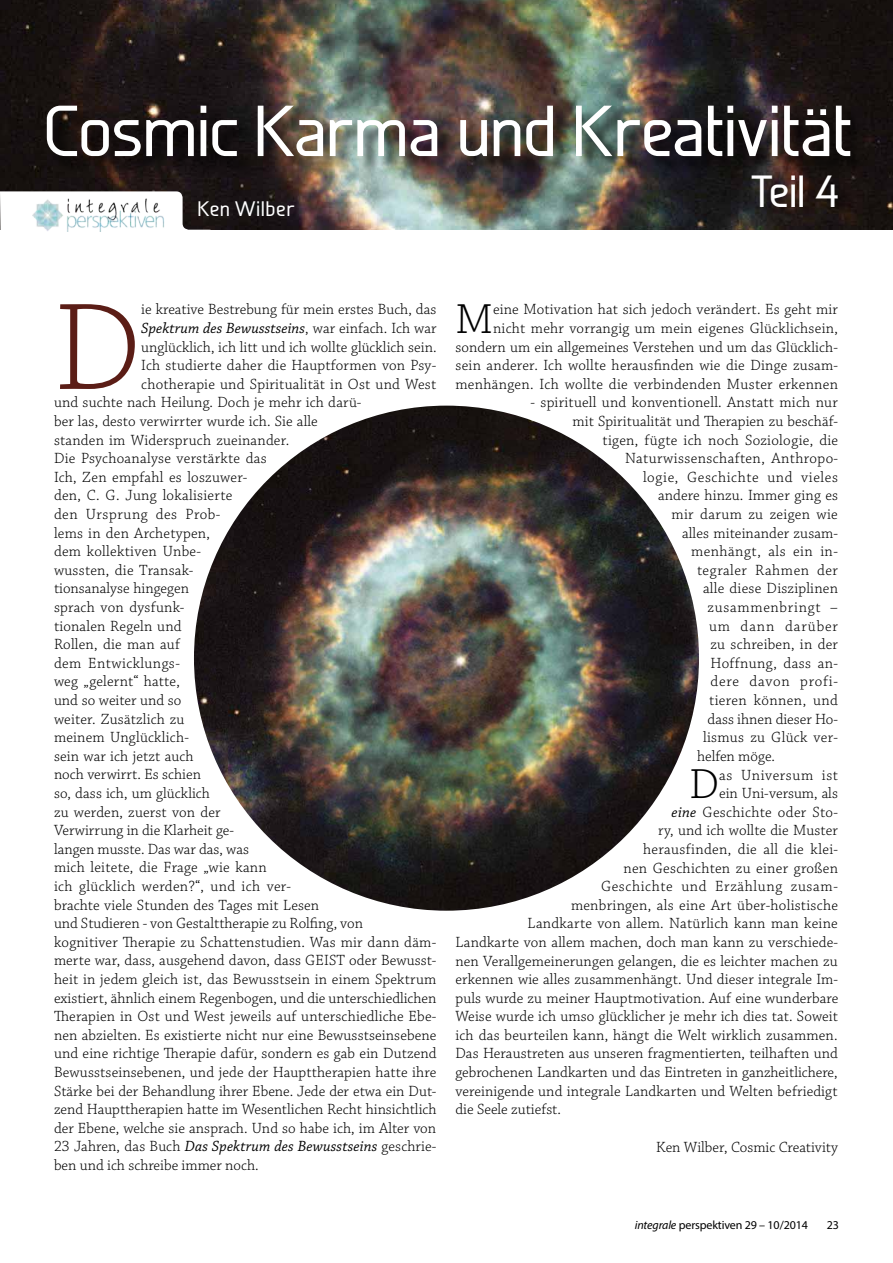
<style>
.page{position:relative;width:893px;height:1263px;background:#fff}
.page>*{position:absolute;margin:0;border:0;box-sizing:border-box;transform-origin:0 0}
.t1{font:300 130.05px "Chaparral Pro";color:#5b1d16}
.t2{font:500 72px "Galette";letter-spacing:-.025em;color:#fff}
.t3{font:500 45px "Galette";color:#fff}
.t4{font:300 44.25px "Chaparral Pro";color:#000}
.t5{font:500 21px "Galette";letter-spacing:.025em;color:#fff}
.t6{font:300 15.6px/18.6px "Chaparral Pro";letter-spacing:.01em;color:#000;text-align:right}
.t7{font:italic 15.6px "Chaparral Pro";letter-spacing:.01em;color:#000}
.t8{font:300 15.6px "Chaparral Pro";letter-spacing:.04em;color:#000}
.t9{font:300 15.6px "Chaparral Pro";letter-spacing:.035em;color:#000}
.t10{font:300 15.6px "Chaparral Pro";letter-spacing:.03em;color:#000}
.t11{font:300 15.6px "Chaparral Pro";letter-spacing:.045em;color:#000}
.t12{font:300 15.6px "Chaparral Pro";letter-spacing:.05em;color:#000}
.t13{font:300 15.6px "Chaparral Pro";letter-spacing:.055em;color:#000}
.t14{font:12px "Myriad Pro";letter-spacing:-.01em;color:#000}
.s1{font-weight:300;font-style:normal}
.s2{font-weight:400;font-style:italic}
.s3{font-style:italic}
</style>
<div class="page">
<img style="left:0;top:0;width:893px;height:229px">
<svg style="left:0;top:191px;width:215px;height:41px"></svg>
<img style="left:33px;top:198px;width:146px;height:33px">
<div style="left:47px;top:106px;width:821px;height:68px;background:#000;opacity:.75"></div>
<div style="left:752px;top:175px;width:104px;height:50px;background:#000;opacity:.75"></div>
<img style="left:194px;top:406px;width:505px;height:505px;border-radius:253px">
<h2 class="t2" style="left:43px;top:87px;width:811px">Cosmic Karma und Kreativität</h2>
<h3 class="t3" style="left:750px;top:163px;width:90px">Teil 4</h3>
<h3 class="t5" style="left:198px;top:196px;width:99px">Ken Wilber</h3>
<h1 class="t1" style="left:54px;top:277px;width:89px">D</h1>
<p class="t6" style="left:141px;top:301px;width:297px">ie kreative Bestrebung für mein erstes Buch, das</p>
<p class="t7" style="left:141px;top:319px;width:297px">Spektrum des Bewusstseins<span class="s1">, war einfach. Ich war</span></p>
<p class="t6" style="left:141px;top:338px;width:297px">unglücklich, ich litt und ich wollte glücklich sein.</p>
<p class="t6" style="left:141px;top:357px;width:297px">Ich studierte daher die Hauptformen von Psy-</p>
<p class="t6" style="left:141px;top:375px;width:296px">chotherapie und Spiritualität in Ost und West</p>
<p class="t6" style="left:54px;top:394px;width:309px">und suchte nach Heilung. Doch je mehr ich darü-</p>
<p class="t6" style="left:54px;top:412px;width:265px">ber las, desto verwirrter wurde ich. Sie alle</p>
<p class="t6" style="left:54px;top:431px;width:237px">standen im Widerspruch zueinander.</p>
<p class="t6" style="left:54px;top:450px;width:214px">Die Psychoanalyse verstärkte das</p>
<p class="t6" style="left:54px;top:468px;width:195px">Ich, Zen empfahl es loszuwer-</p>
<p class="t6" style="left:54px;top:487px;width:180px">den, C. G. Jung lokalisierte</p>
<p class="t9" style="left:54px;top:506px;width:168px">den Ursprung des Prob-</p>
<p class="t6" style="left:54px;top:524px;width:157px">lems in den Archetypen,</p>
<p class="t6" style="left:54px;top:543px;width:148px">dem kollektiven Unbe-</p>
<p class="t6" style="left:54px;top:561px;width:141px">wussten, die Transak-</p>
<p class="t6" style="left:54px;top:580px;width:137px">tionsanalyse hingegen</p>
<p class="t6" style="left:54px;top:598px;width:132px">sprach von dysfunk-</p>
<p class="t6" style="left:54px;top:617px;width:129px">tionalen Regeln und</p>
<p class="t6" style="left:54px;top:636px;width:127px">Rollen, die man auf</p>
<p class="t6" style="left:54px;top:654px;width:128px">dem Entwicklungs-</p>
<p class="t6" style="left:54px;top:673px;width:127px">weg „gelernt“ hatte,</p>
<p class="t6" style="left:54px;top:691px;width:129px">und so weiter und so</p>
<p class="t6" style="left:54px;top:710px;width:132px">weiter. Zusätzlich zu</p>
<p class="t6" style="left:54px;top:729px;width:136px">meinem Unglücklich-</p>
<p class="t6" style="left:54px;top:747px;width:141px">sein war ich jetzt auch</p>
<p class="t6" style="left:54px;top:766px;width:148px">noch verwirrt. Es schien</p>
<p class="t6" style="left:54px;top:784px;width:158px">so, dass ich, um glücklich</p>
<p class="t6" style="left:54px;top:803px;width:168px">zu werden, zuerst von der</p>
<p class="t6" style="left:54px;top:822px;width:182px">Verwirrung in die Klarheit ge-</p>
<p class="t6" style="left:54px;top:840px;width:196px">langen musste. Das war das, was</p>
<p class="t6" style="left:54px;top:859px;width:214px">mich leitete, die Frage „wie kann</p>
<p class="t6" style="left:54px;top:877px;width:238px">ich glücklich werden?“, und ich ver-</p>
<p class="t6" style="left:54px;top:896px;width:267px">brachte viele Stunden des Tages mit Lesen</p>
<p class="t6" style="left:54px;top:915px;width:311px">und Studieren - von Gestalttherapie zu Rolfing, von</p>
<p class="t6" style="left:54px;top:933px;width:384px">kognitiver Therapie zu Schattenstudien. Was mir dann däm-</p>
<p class="t6" style="left:54px;top:952px;width:384px">merte war, dass, ausgehend davon, dass GEIST oder Bewusst-</p>
<p class="t6" style="left:54px;top:970px;width:384px">heit in jedem gleich ist, das Bewusstsein in einem Spektrum</p>
<p class="t6" style="left:54px;top:989px;width:384px">existiert, ähnlich einem Regenbogen, und die unterschiedlichen</p>
<p class="t6" style="left:54px;top:1008px;width:384px">Therapien in Ost und West jeweils auf unterschiedliche Ebe-</p>
<p class="t6" style="left:54px;top:1026px;width:384px">nen abzielten. Es existierte nicht nur eine Bewusstseinsebene</p>
<p class="t6" style="left:54px;top:1045px;width:384px">und eine richtige Therapie dafür, sondern es gab ein Dutzend</p>
<p class="t6" style="left:54px;top:1063px;width:384px">Bewusstseinsebenen, und jede der Haupttherapien hatte ihre</p>
<p class="t6" style="left:54px;top:1082px;width:384px">Stärke bei der Behandlung ihrer Ebene. Jede der etwa ein Dut-</p>
<p class="t6" style="left:54px;top:1101px;width:384px">zend Haupttherapien hatte im Wesentlichen Recht hinsichtlich</p>
<p class="t6" style="left:54px;top:1119px;width:384px">der Ebene, welche sie ansprach. Und so habe ich, im Alter von</p>
<p class="t7" style="left:54px;top:1138px;width:384px"><span class="s1">23 Jahren, das Buch</span> Das Spektrum des Bewusstseins <span class="s1">geschrie-</span></p>
<p class="t6" style="left:54px;top:1156px;width:206px">ben und ich schreibe immer noch.</p>
<p class="t6" style="left:455px;top:301px;width:384px">eine Motivation hat sich jedoch verändert. Es geht mir<br>nicht mehr vorrangig um mein eigenes Glücklichsein, sondern um ein allgemeines Verstehen und um das Glücklich&shy;sein anderer. Ich wollte herausfinden wie die Dinge zusam&shy;menhängen. Ich wollte die verbindenden Muster erkennen</p>
<p class="t6" style="left:530px;top:394px;width:309px">- spirituell und konventionell. Anstatt mich nur</p>
<p class="t6" style="left:572px;top:412px;width:267px">mit Spiritualität und Therapien zu beschäf-</p>
<p class="t6" style="left:602px;top:431px;width:237px">tigen, fügte ich noch Soziologie, die</p>
<p class="t6" style="left:625px;top:450px;width:214px">Naturwissenschaften, Anthropo-</p>
<p class="t8" style="left:643px;top:468px;width:197px">logie, Geschichte und vieles</p>
<p class="t6" style="left:658px;top:487px;width:182px">andere hinzu. Immer ging es</p>
<p class="t6" style="left:671px;top:505px;width:168px">mir darum zu zeigen wie</p>
<p class="t6" style="left:682px;top:524px;width:157px">alles miteinander zusam-</p>
<p class="t10" style="left:691px;top:543px;width:148px">menhängt, als ein in-</p>
<p class="t9" style="left:697px;top:561px;width:142px">tegraler Rahmen der</p>
<p class="t6" style="left:703px;top:580px;width:136px">alle diese Disziplinen</p>
<p class="t11" style="left:707px;top:599px;width:132px">zusammenbringt –</p>
<p class="t13" style="left:709px;top:617px;width:130px">um dann darüber</p>
<p class="t6" style="left:710px;top:636px;width:129px">zu schreiben, in der</p>
<p class="t6" style="left:710px;top:654px;width:129px">Hoffnung, dass an-</p>
<p class="t12" style="left:710px;top:673px;width:129px">dere davon profi-</p>
<p class="t6" style="left:709px;top:691px;width:131px">tieren können, und</p>
<p class="t6" style="left:707px;top:710px;width:132px">dass ihnen dieser Ho-</p>
<p class="t6" style="left:703px;top:729px;width:136px">lismus zu Glück ver-</p>
<p class="t6" style="left:697px;top:747px;width:80px">helfen möge.</p>
<h3 class="t4" style="left:689px;top:760px;width:31px">D</h3>
<p class="t8" style="left:719px;top:766px;width:120px">as Universum ist</p>
<h3 class="t4" style="left:455px;top:295px;width:39px">M</h3>
<p class="t6" style="left:719px;top:784px;width:120px">ein Uni-versum, als</p>
<p class="t6" style="left:671px;top:803px;width:168px"><span class="s2">eine</span> Geschichte oder Sto-</p>
<p class="t6" style="left:658px;top:822px;width:181px">ry, und ich wollte die Muster</p>
<p class="t6" style="left:643px;top:840px;width:196px">herausfinden, die all die klei-</p>
<p class="t6" style="left:623px;top:859px;width:216px">nen Geschichten zu einer großen</p>
<p class="t8" style="left:601px;top:878px;width:239px">Geschichte und Erzählung zusam-</p>
<p class="t6" style="left:571px;top:896px;width:268px">menbringen, als eine Art über-holistische</p>
<p class="t6" style="left:527px;top:915px;width:312px">Landkarte von allem. Natürlich kann man keine</p>
<p class="t6" style="left:455px;top:933px;width:384px">Landkarte von allem machen, doch man kann zu verschiede-</p>
<p class="t6" style="left:455px;top:952px;width:384px">nen Verallgemeinerungen gelangen, die es leichter machen zu</p>
<p class="t6" style="left:455px;top:970px;width:384px">erkennen wie alles zusammenhängt. Und dieser integrale Im-</p>
<p class="t6" style="left:455px;top:989px;width:384px">puls wurde zu meiner Hauptmotivation. Auf eine wunderbare</p>
<p class="t6" style="left:455px;top:1008px;width:384px">Weise wurde ich umso glücklicher je mehr ich dies tat. Soweit</p>
<p class="t6" style="left:455px;top:1026px;width:384px">ich das beurteilen kann, hängt die Welt wirklich zusammen.</p>
<p class="t6" style="left:455px;top:1045px;width:384px">Das Heraustreten aus unseren fragmentierten, teilhaften und</p>
<p class="t6" style="left:455px;top:1063px;width:384px">gebrochenen Landkarten und das Eintreten in ganzheitlichere,</p>
<p class="t6" style="left:455px;top:1082px;width:384px">vereinigende und integrale Landkarten und Welten befriedigt</p>
<p class="t6" style="left:455px;top:1101px;width:107px">die Seele zutiefst.</p>
<p class="t6" style="left:656px;top:1138px;width:183px">Ken Wilber, Cosmic Creativity</p>
<p class="t14" style="left:635px;top:1217px;width:175px"><span class="s3">integrale</span> perspektiven 29 – 10/2014</p>
<p class="t14" style="left:827px;top:1217px;width:14px">23</p>
</div>
